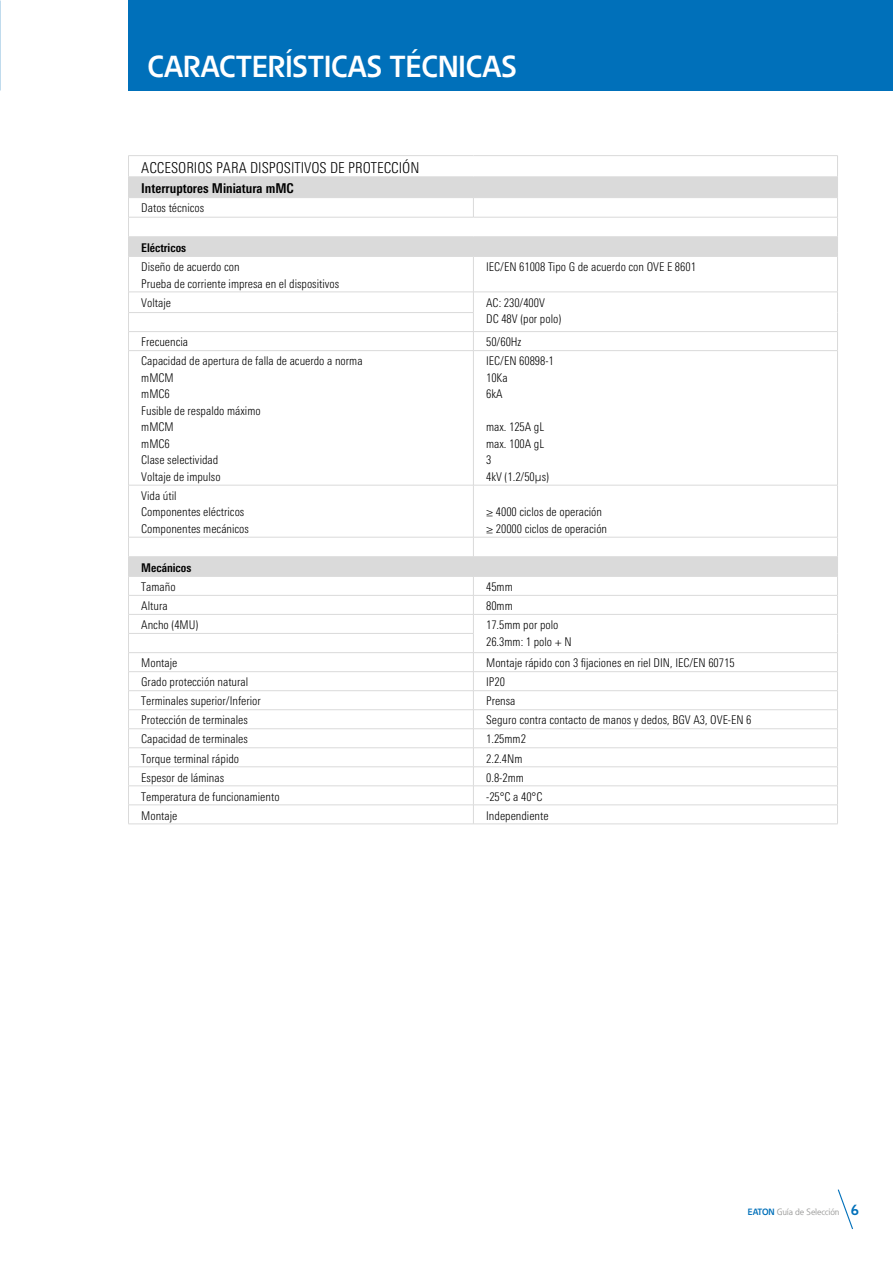
<style>
.page{position:relative;width:893px;height:1263px;background:#fff}
.page>*{position:absolute;margin:0;border:0;box-sizing:border-box;transform-origin:0 0}
.t1{font:700 30px "Eaton";color:#fff}
.t2{font:300 15px "Univers WWE Condensed";color:#000}
.t3{font:700 13.5px "Univers WWE Condensed";color:#000}
.t4{font:300 12px/16.5px "Univers WWE Condensed";color:#000}
.t5{font:700 12px "Univers WWE Condensed";color:#000}
.t6{font:9px "Eaton";letter-spacing:-.01em;color:#9d9d9c}
.s1{font-weight:700;color:#0070ba}
.s2{font-weight:700;font-size:15px;color:#0070ba}
</style>
<div class="page">
<div style="left:128px;top:0;width:765px;height:91px;background:#0070ba"></div>
<svg style="left:129px;top:178px;width:708px;height:398px"></svg>
<svg style="left:837px;top:156px;width:1px;height:100px"></svg>
<svg style="left:128px;top:293px;width:1px;height:57px"></svg>
<svg style="left:128px;top:538px;width:1px;height:286px"></svg>
<hr style="left:128px;top:197px;width:345px;height:1px;background:#dadada">
<hr style="left:473px;top:197px;width:365px;height:1px;background:#dadada">
<svg style="left:473px;top:198px;width:1px;height:19px"></svg>
<hr style="left:128px;top:556px;width:345px;height:1px;background:#dadada">
<hr style="left:473px;top:556px;width:365px;height:1px;background:#dadada">
<hr style="left:128px;top:576px;width:345px;height:1px;background:#dadada">
<hr style="left:473px;top:576px;width:365px;height:1px;background:#dadada">
<hr style="left:128px;top:595px;width:345px;height:1px;background:#dadada">
<hr style="left:473px;top:595px;width:365px;height:1px;background:#dadada">
<hr style="left:128px;top:614px;width:345px;height:1px;background:#dadada">
<hr style="left:128px;top:633px;width:346px;height:1px;background:#dadada">
<hr style="left:128px;top:652px;width:345px;height:1px;background:#dadada">
<hr style="left:128px;top:671px;width:345px;height:1px;background:#dadada">
<hr style="left:473px;top:671px;width:365px;height:1px;background:#dadada">
<hr style="left:128px;top:690px;width:345px;height:1px;background:#dadada">
<hr style="left:473px;top:690px;width:365px;height:1px;background:#dadada">
<hr style="left:128px;top:709px;width:345px;height:1px;background:#dadada">
<hr style="left:473px;top:709px;width:365px;height:1px;background:#dadada">
<hr style="left:128px;top:728px;width:345px;height:1px;background:#dadada">
<hr style="left:473px;top:728px;width:365px;height:1px;background:#dadada">
<hr style="left:128px;top:747px;width:345px;height:1px;background:#dadada">
<hr style="left:473px;top:747px;width:365px;height:1px;background:#dadada">
<hr style="left:128px;top:766px;width:345px;height:1px;background:#dadada">
<hr style="left:473px;top:766px;width:365px;height:1px;background:#dadada">
<hr style="left:128px;top:785px;width:345px;height:1px;background:#dadada">
<hr style="left:473px;top:785px;width:365px;height:1px;background:#dadada">
<hr style="left:128px;top:805px;width:345px;height:1px;background:#dadada">
<hr style="left:473px;top:805px;width:365px;height:1px;background:#dadada">
<hr style="left:128px;top:824px;width:345px;height:1px;background:#dadada">
<hr style="left:473px;top:824px;width:365px;height:1px;background:#dadada">
<hr style="left:128px;top:312px;width:346px;height:1px;background:#dadada">
<hr style="left:128px;top:331px;width:345px;height:1px;background:#dadada">
<hr style="left:128px;top:257px;width:1px;height:35px;background:#dadada">
<hr style="left:128px;top:292px;width:345px;height:1px;background:#dadada">
<hr style="left:473px;top:257px;width:1px;height:35px;background:#dadada">
<hr style="left:837px;top:257px;width:1px;height:35px;background:#dadada">
<hr style="left:128px;top:155px;width:345px;height:1px;background:#dadada">
<hr style="left:473px;top:155px;width:365px;height:1px;background:#dadada">
<hr style="left:128px;top:177px;width:345px;height:1px;background:#dadada">
<hr style="left:473px;top:177px;width:365px;height:1px;background:#dadada">
<hr style="left:128px;top:217px;width:345px;height:1px;background:#dadada">
<hr style="left:473px;top:217px;width:365px;height:1px;background:#dadada">
<hr style="left:128px;top:237px;width:345px;height:1px;background:#dadada">
<svg style="left:128px;top:156px;width:1px;height:100px"></svg>
<hr style="left:473px;top:237px;width:365px;height:1px;background:#dadada">
<hr style="left:128px;top:256px;width:345px;height:1px;background:#dadada">
<hr style="left:473px;top:256px;width:365px;height:1px;background:#dadada">
<hr style="left:473px;top:292px;width:365px;height:1px;background:#dadada">
<svg style="left:473px;top:293px;width:1px;height:57px"></svg>
<svg style="left:837px;top:293px;width:1px;height:57px"></svg>
<hr style="left:473px;top:331px;width:365px;height:1px;background:#dadada">
<hr style="left:128px;top:350px;width:345px;height:1px;background:#dadada">
<hr style="left:128px;top:351px;width:1px;height:134px;background:#dadada">
<hr style="left:473px;top:350px;width:365px;height:1px;background:#dadada">
<hr style="left:473px;top:351px;width:1px;height:134px;background:#dadada">
<hr style="left:837px;top:351px;width:1px;height:134px;background:#dadada">
<hr style="left:128px;top:485px;width:345px;height:1px;background:#dadada">
<hr style="left:128px;top:485px;width:1px;height:52px;background:#dadada">
<hr style="left:128px;top:537px;width:345px;height:1px;background:#dadada">
<hr style="left:473px;top:485px;width:365px;height:1px;background:#dadada">
<hr style="left:473px;top:485px;width:1px;height:52px;background:#dadada">
<hr style="left:837px;top:485px;width:1px;height:52px;background:#dadada">
<hr style="left:473px;top:537px;width:365px;height:1px;background:#dadada">
<hr style="left:473px;top:614px;width:365px;height:1px;background:#dadada">
<svg style="left:473px;top:538px;width:1px;height:286px"></svg>
<svg style="left:837px;top:538px;width:1px;height:286px"></svg>
<hr style="left:473px;top:652px;width:365px;height:1px;background:#dadada">
<svg style="left:837px;top:1189px;width:16px;height:41px"></svg>
<h1 class="t1" style="left:148px;top:48px;width:371px">CARACTERÍSTICAS TÉCNICAS</h1>
<p class="t2" style="left:141px;top:159px;width:280px">ACCESORIOS PARA DISPOSITIVOS DE PROTECCIÓN</p>
<p class="t3" style="left:141px;top:181px;width:154px">Interruptores Miniatura mMC</p>
<p class="t4" style="left:141px;top:200px;width:65px">Datos técnicos</p>
<p class="t5" style="left:141px;top:241px;width:46px">Eléctricos</p>
<p class="t4" style="left:141px;top:259px;width:200px">Diseño de acuerdo con<br>Prueba de corriente impresa en el dispositivos</p>
<p class="t4" style="left:486px;top:259px;width:211px">IEC/EN 61008 Tipo G de acuerdo con OVE E 8601</p>
<p class="t4" style="left:141px;top:294px;width:31px">Voltaje</p>
<p class="t4" style="left:486px;top:294px;width:77px">AC: 230/400V<br>DC 48V (por polo)</p>
<p class="t4" style="left:141px;top:334px;width:48px">Frecuencia</p>
<p class="t4" style="left:486px;top:334px;width:37px">50/60Hz</p>
<p class="t4" style="left:141px;top:353px;width:223px">Capacidad de apertura de falla de acuerdo a norma mMCM<br>mMC6<br>Fusible de respaldo máximo<br>mMCM<br>mMC6<br>Clase selectividad<br>Voltaje de impulso</p>
<p class="t4" style="left:486px;top:353px;width:69px">IEC/EN 60898-1<br>10Ka<br>6kA</p>
<p class="t4" style="left:486px;top:419px;width:64px">max. 125A gL max. 100A gL<br>3<br>4kV (1.2/50µs)</p>
<p class="t4" style="left:141px;top:488px;width:109px">Vida útil<br>Componentes eléctricos<br>Componentes mecánicos</p>
<p class="t4" style="left:486px;top:504px;width:123px">≥ 4000 ciclos de operación ≥ 20000 ciclos de operación</p>
<p class="t5" style="left:141px;top:561px;width:52px">Mecánicos</p>
<p class="t4" style="left:141px;top:579px;width:36px">Tamaño</p>
<p class="t4" style="left:486px;top:579px;width:28px">45mm</p>
<p class="t4" style="left:141px;top:598px;width:28px">Altura</p>
<p class="t4" style="left:486px;top:598px;width:28px">80mm</p>
<p class="t4" style="left:141px;top:617px;width:59px">Ancho (4MU)</p>
<p class="t4" style="left:486px;top:617px;width:87px">17.5mm por polo<br>26.3mm: 1 polo + N</p>
<p class="t4" style="left:141px;top:655px;width:38px">Montaje</p>
<p class="t4" style="left:486px;top:655px;width:250px">Montaje rápido con 3 fijaciones en riel DIN, IEC/EN 60715</p>
<p class="t4" style="left:141px;top:674px;width:108px">Grado protección natural</p>
<p class="t4" style="left:486px;top:674px;width:20px">IP20</p>
<p class="t4" style="left:141px;top:693px;width:121px">Terminales superior/Inferior</p>
<p class="t4" style="left:486px;top:693px;width:31px">Prensa</p>
<p class="t4" style="left:141px;top:712px;width:108px">Protección de terminales</p>
<p class="t4" style="left:486px;top:712px;width:267px">Seguro contra contacto de manos y dedos, BGV A3, OVE-EN 6</p>
<p class="t4" style="left:141px;top:731px;width:108px">Capacidad de terminales</p>
<p class="t4" style="left:486px;top:731px;width:41px">1.25mm2</p>
<p class="t4" style="left:141px;top:750px;width:99px">Torque terminal rápido</p>
<p class="t4" style="left:486px;top:750px;width:38px">2.2.4Nm</p>
<p class="t4" style="left:141px;top:769px;width:84px">Espesor de láminas</p>
<p class="t4" style="left:486px;top:769px;width:39px">0.8-2mm</p>
<p class="t4" style="left:141px;top:788px;width:140px">Temperatura de funcionamiento</p>
<p class="t4" style="left:486px;top:788px;width:58px">-25°C a 40°C</p>
<p class="t4" style="left:141px;top:807px;width:38px">Montaje</p>
<p class="t4" style="left:486px;top:807px;width:64px">Independiente</p>
<p class="t6" style="left:748px;top:1206px;width:113px"><span class="s1">EATON</span> Guía de Selección <span class="s2">6</span></p>
</div>
